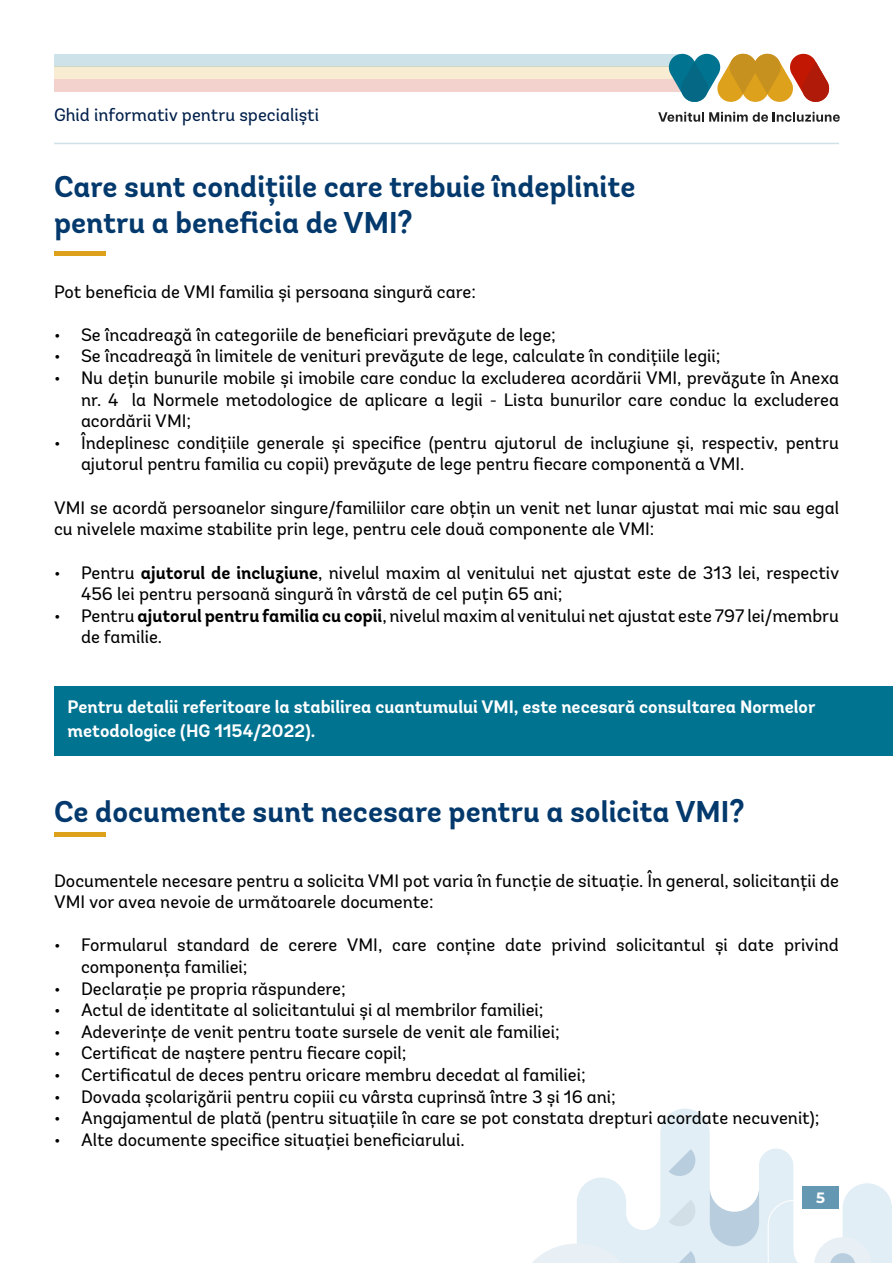
<style>
.page{position:relative;width:893px;height:1263px;background:#fff}
.page>*{position:absolute;margin:0;border:0;box-sizing:border-box;transform-origin:0 0}
.t1{font:700 30px/36px "Andes";color:#03396c}
.t2{font:18px/21.6px "Andes";color:#000}
.t3{font:700 18px/24px "Andes";color:#fff}
.t4{font:18px "Andes";color:#011f4b}
.t5{font:700 15px "Montserrat";color:#fff}
.s1{font-weight:700}
</style>
<div class="page">
<svg style="left:532px;top:1108px;width:360px;height:155px"></svg>
<div style="left:802px;top:1186px;width:37px;height:23px;background:#6497b1"></div>
<hr style="left:54px;top:143px;width:785px;height:1px;background:#6497b1">
<div style="left:54px;top:54px;width:627px;height:12px;background:#cde3e9"></div>
<div style="left:54px;top:66px;width:627px;height:13px;background:#f8ecd2"></div>
<div style="left:54px;top:79px;width:627px;height:12px;background:#f3d1cd"></div>
<svg style="left:658px;top:112px;width:182px;height:10px"></svg>
<svg style="left:667px;top:53px;width:163px;height:49px"></svg>
<hr style="left:54px;top:251px;width:52px;height:4px;background:#dea11c">
<div style="left:54px;top:686px;width:839px;height:70px;background:#007391"></div>
<hr style="left:54px;top:832px;width:52px;height:4px;background:#dea11c">
<p class="t4" style="left:54px;top:104px;width:267px">Ghid informativ pentru specialiști</p>
<h1 class="t1" style="left:54px;top:169px;width:583px">Care sunt condițiile care trebuie îndeplinite pentru a beneficia de VMI?</h1>
<p class="t2" style="left:54px;top:281px;width:423px">Pot beneficia de VMI familia și persoana singură care:</p>
<p class="t2" style="left:54px;top:324px;width:503px">• Se încadrează în categoriile de beneficiari prevăzute de lege;</p>
<p class="t2" style="left:54px;top:346px;width:668px">• Se încadrează în limitele de venituri prevăzute de lege, calculate în condițiile legii;</p>
<p class="t2" style="left:81px;top:367px;width:760px;text-align:justify;text-indent:-27px">• Nu dețin bunurile mobile și imobile care conduc la excluderea acordării VMI, prevăzute în Anexa nr. 4 la Normele metodologice de aplicare a legii - Lista bunurilor care conduc la excluderea acordării VMI;</p>
<p class="t2" style="left:81px;top:432px;width:759px;text-indent:-27px">• Îndeplinesc condițiile generale și specifice (pentru ajutorul de incluziune și, respectiv, pentru ajutorul pentru familia cu copii) prevăzute de lege pentru fiecare componentă a VMI.</p>
<p class="t2" style="left:54px;top:497px;width:787px">VMI se acordă persoanelor singure/familiilor care obțin un venit net lunar ajustat mai mic sau egal cu nivelele maxime stabilite prin lege, pentru cele două componente ale VMI:</p>
<p class="t2" style="left:81px;top:562px;width:760px;text-indent:-27px">• Pentru <span class="s1">ajutorul de incluziune</span>, nivelul maxim al venitului net ajustat este de 313 lei, respectiv<br>456 lei pentru persoană singură în vârstă de cel puțin 65 ani;</p>
<p class="t2" style="left:81px;top:605px;width:759px;text-indent:-27px">• Pentru <span class="s1">ajutorul pentru familia cu copii</span>, nivelul maxim al venitului net ajustat este 797 lei/membru de familie.</p>
<p class="t3" style="left:68px;top:695px;width:749px">Pentru detalii referitoare la stabilirea cuantumului VMI, este necesară consultarea Normelor metodologice (HG 1154/2022).</p>
<h1 class="t1" style="left:54px;top:794px;width:692px">Ce documente sunt necesare pentru a solicita VMI?</h1>
<p class="t2" style="left:54px;top:870px;width:786px">Documentele necesare pentru a solicita VMI pot varia în funcție de situație. În general, solicitanții de<br>VMI vor avea nevoie de următoarele documente:</p>
<p class="t2" style="left:81px;top:934px;width:759px;text-indent:-27px">• Formularul standard de cerere VMI, care conține date privind solicitantul și date privind componența familiei;</p>
<p class="t2" style="left:54px;top:978px;width:293px">• Declaraţie pe propria răspundere;</p>
<p class="t2" style="left:54px;top:999px;width:491px">• Actul de identitate al solicitantului și al membrilor familiei;</p>
<p class="t2" style="left:54px;top:1021px;width:507px">• Adeverințe de venit pentru toate sursele de venit ale familiei;</p>
<p class="t2" style="left:54px;top:1042px;width:354px">• Certificat de naștere pentru fiecare copil;</p>
<p class="t2" style="left:54px;top:1064px;width:533px">• Certificatul de deces pentru oricare membru decedat al familiei;</p>
<p class="t2" style="left:54px;top:1086px;width:563px">• Dovada școlarizării pentru copiii cu vârsta cuprinsă între 3 și 16 ani;</p>
<p class="t2" style="left:54px;top:1107px;width:767px">• Angajamentul de plată (pentru situațiile în care se pot constata drepturi acordate necuvenit);</p>
<p class="t2" style="left:54px;top:1129px;width:412px">• Alte documente specifice situației beneficiarului.</p>
<p class="t5" style="left:816px;top:1187px;width:10px">5</p>
</div>
